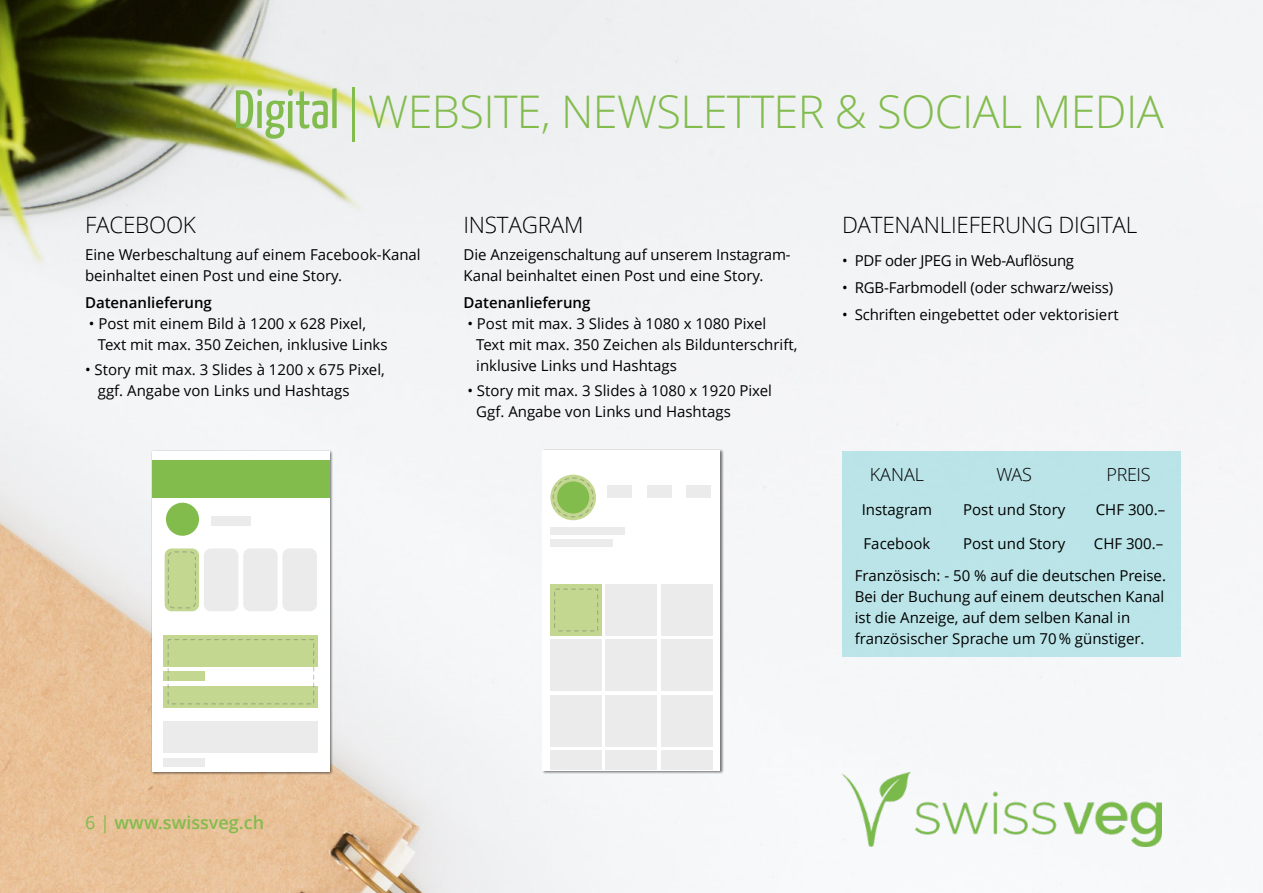
<style>
.page{position:relative;width:1263px;height:893px;background:#fff}
.page>*{position:absolute;margin:0;border:0;box-sizing:border-box;transform-origin:0 0}
.t1{font:300 45px "Open Sans";letter-spacing:-.015em;color:#82bc4d}
.t2{font:300 22.5px "Open Sans";letter-spacing:-.01em;color:#000}
.t3{font:600 18px "Open Sans";color:#82bc4d}
.t4{font:300 18px "Open Sans";letter-spacing:-.02em;color:#000}
.t5{font:15px/21px "Open Sans";color:#000}
.t6{font:600 15px "Open Sans";color:#000}
.t7{font:15px "Open Sans";letter-spacing:-.02em;color:#000}
.s1{font-family:"Yanone Kaffeesatz";font-weight:400;font-size:54px}
.s2{font-size:54px}
.s3{font-weight:400}
</style>
<div class="page">
<img style="left:0;top:0;width:1263px;height:893px">
<img style="left:842px;top:772px;width:319px;height:75px">
<div style="left:842px;top:451px;width:339px;height:205px;background:#bae4e8"></div>
<img style="left:542px;top:449px;width:181px;height:324px">
<div style="left:543px;top:450px;width:177px;height:320px;background:#fff"></div>
<div style="left:606px;top:584px;width:51px;height:51px;background:#ebebeb"></div>
<div style="left:551px;top:528px;width:74px;height:7px;background:#ebebeb"></div>
<div style="left:607px;top:485px;width:25px;height:12px;background:#ebebeb"></div>
<div style="left:647px;top:485px;width:24px;height:12px;background:#ebebeb"></div>
<div style="left:686px;top:485px;width:25px;height:12px;background:#ebebeb"></div>
<div style="left:551px;top:540px;width:62px;height:7px;background:#ebebeb"></div>
<div style="left:661px;top:584px;width:51px;height:51px;background:#ebebeb"></div>
<div style="left:551px;top:584px;width:51px;height:51px;background:#c3d790"></div>
<div style="left:550px;top:475px;width:46px;height:45px;background:#82bc4d;border:7px solid #c3d790;border-radius:50%"></div>
<div style="left:606px;top:640px;width:51px;height:51px;background:#ebebeb"></div>
<div style="left:661px;top:640px;width:51px;height:51px;background:#ebebeb"></div>
<div style="left:551px;top:640px;width:51px;height:51px;background:#ebebeb"></div>
<div style="left:606px;top:695px;width:51px;height:51px;background:#ebebeb"></div>
<div style="left:661px;top:695px;width:51px;height:51px;background:#ebebeb"></div>
<div style="left:551px;top:695px;width:51px;height:51px;background:#ebebeb"></div>
<div style="left:606px;top:751px;width:51px;height:19px;background:#ebebeb"></div>
<div style="left:661px;top:751px;width:51px;height:19px;background:#ebebeb"></div>
<div style="left:551px;top:751px;width:51px;height:19px;background:#ebebeb"></div>
<div style="left:553px;top:477px;width:41px;height:40px;border:1px dashed #58595b;border-radius:19px"></div>
<img style="left:151px;top:451px;width:182px;height:323px">
<div style="left:152px;top:451px;width:177px;height:320px;background:#fff"></div>
<div style="left:211px;top:516px;width:39px;height:9px;background:#ebebeb"></div>
<div style="left:204px;top:548px;width:34px;height:63px;background:#ebebeb;border-radius:7px"></div>
<div style="left:243px;top:548px;width:35px;height:63px;background:#ebebeb;border-radius:7px"></div>
<div style="left:282px;top:548px;width:35px;height:63px;background:#ebebeb;border-radius:7px"></div>
<div style="left:165px;top:548px;width:34px;height:63px;background:#c3d790;border-radius:7px"></div>
<div style="left:168px;top:551px;width:28px;height:57px;border:1px dashed #58595b;border-radius:5px"></div>
<div style="left:166px;top:503px;width:33px;height:33px;background:#82bc4d;border-radius:50%"></div>
<div style="left:152px;top:460px;width:177px;height:37px;background:#82bc4d"></div>
<div style="left:163px;top:671px;width:42px;height:10px;background:#c3d790"></div>
<div style="left:163px;top:635px;width:155px;height:31px;background:#c3d790"></div>
<div style="left:163px;top:686px;width:155px;height:22px;background:#c3d790"></div>
<div style="left:163px;top:758px;width:42px;height:8px;background:#ebebeb"></div>
<div style="left:163px;top:721px;width:155px;height:32px;background:#ebebeb"></div>
<h1 class="t1" style="left:234px;top:94px;width:931px"><span class="s1">Digital</span><span class="s2">|</span>WEBSITE, NEWSLETTER &amp; SOCIAL MEDIA</h1>
<h2 class="t2" style="left:85px;top:215px;width:112px">FACEBOOK</h2>
<p class="t5" style="left:85px;top:245px;width:337px">Eine Werbeschaltung auf einem Facebook-Kanal beinhaltet einen Post und eine Story.</p>
<p class="t6" style="left:85px;top:296px;width:128px">Datenanlieferung</p>
<p class="t5" style="left:98px;top:314px;width:291px;text-indent:-9px">• Post mit einem Bild à 1200 x 628 Pixel,<br>Text mit max. 350 Zeichen, inklusive Links</p>
<p class="t5" style="left:98px;top:361px;width:288px;text-indent:-13px">• Story mit max. 3 Slides à 1200 x 675 Pixel, ggf. Angabe von Links und Hashtags</p>
<h2 class="t2" style="left:463px;top:215px;width:122px">INSTAGRAM</h2>
<p class="t5" style="left:463px;top:245px;width:329px">Die Anzeigenschaltung auf unserem Instagram-<br>Kanal beinhaltet einen Post und eine Story.</p>
<p class="t6" style="left:463px;top:296px;width:128px">Datenanlieferung</p>
<p class="t5" style="left:476px;top:314px;width:323px;text-indent:-9px">• Post mit max. 3 Slides à 1080 x 1080 Pixel<br>Text mit max. 350 Zeichen als Bildunterschrift, inklusive Links und Hashtags</p>
<p class="t5" style="left:476px;top:382px;width:297px;text-indent:-9px">• Story mit max. 3 Slides à 1080 x 1920 Pixel<br>Ggf. Angabe von Links und Hashtags</p>
<h2 class="t2" style="left:842px;top:215px;width:297px">DATENANLIEFERUNG DIGITAL</h2>
<p class="t7" style="left:842px;top:254px;width:234px">• PDF oder JPEG in Web-Auflösung</p>
<p class="t5" style="left:842px;top:278px;width:273px">• RGB-Farbmodell (oder schwarz/weiss)</p>
<p class="t5" style="left:842px;top:305px;width:278px">• Schriften eingebettet oder vektorisiert</p>
<p class="t4" style="left:870px;top:467px;width:56px">KANAL</p>
<p class="t4" style="left:997px;top:467px;width:37px">WAS</p>
<p class="t4" style="left:1106px;top:467px;width:46px">PREIS</p>
<p class="t5" style="left:862px;top:500px;width:72px">Instagram</p>
<p class="t5" style="left:963px;top:500px;width:104px">Post und Story</p>
<p class="t5" style="left:1096px;top:500px;width:71px">CHF 300.–</p>
<p class="t5" style="left:863px;top:535px;width:68px">Facebook</p>
<p class="t5" style="left:963px;top:535px;width:104px">Post und Story</p>
<p class="t5" style="left:855px;top:530px;width:313px;line-height:31.3px;text-align:right">CHF 300.–<br>Französisch: - 50 % auf die deutschen Preise.</p>
<p class="t5" style="left:855px;top:587px;width:311px">Bei der Buchung auf einem deutschen Kanal ist die Anzeige, auf dem selben Kanal in französischer Sprache um 70% günstiger.</p>
<p class="t3" style="left:85px;top:815px;width:181px"><span class="s3">6 |</span> www.swissveg.ch</p>
</div>
